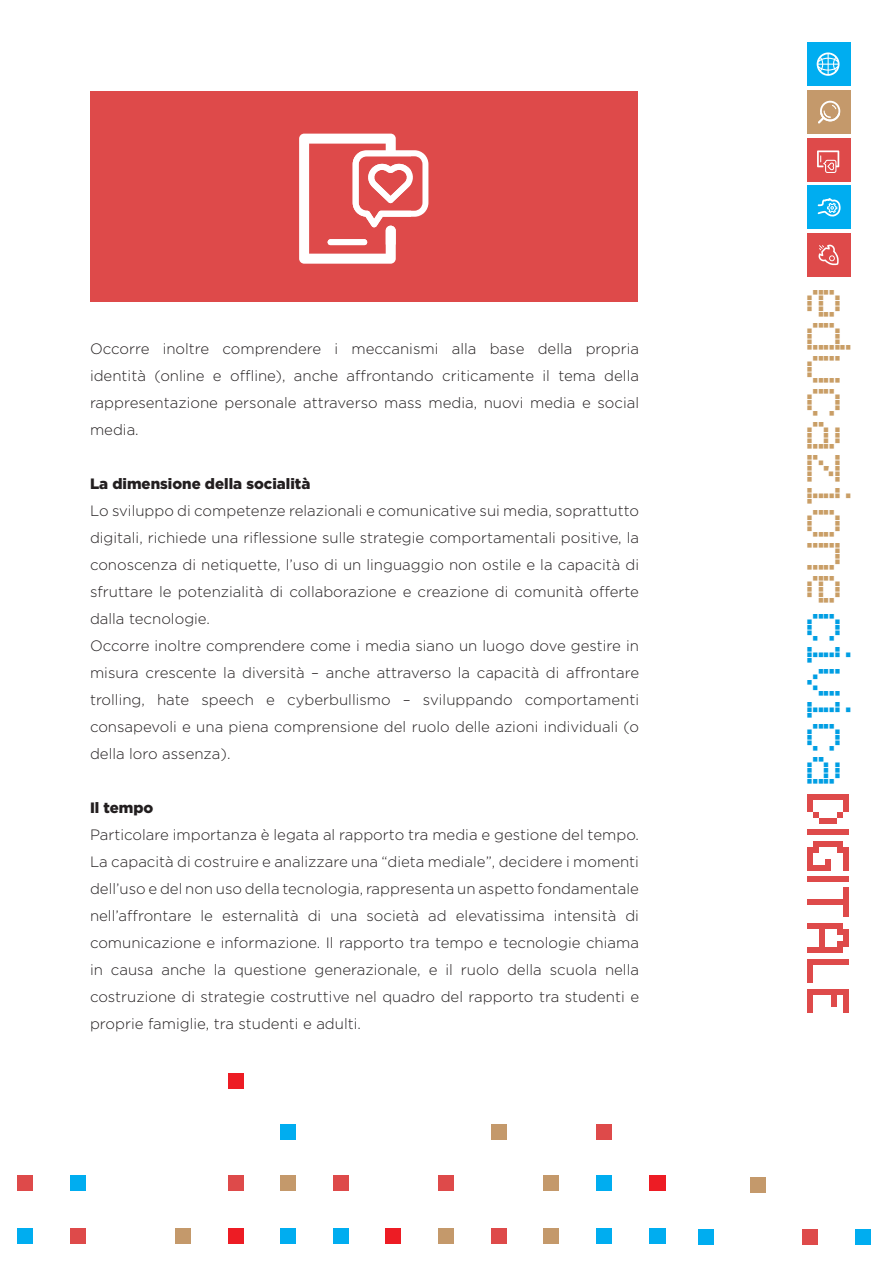
<style>
.page{position:relative;width:893px;height:1263px;background:#fff}
.page>*{position:absolute;margin:0;border:0;box-sizing:border-box;transform-origin:0 0}
.t1{font:45.9px "Enhanced LED Board 7";color:#c99e66}
.t2{font:300 15px/27px "Gotham";color:#231f20;text-align:justify}
.t3{font:900 15px "Gotham";color:#231f20}
.s1{color:#009ee3}
</style>
<div class="page">
<div style="left:228px;top:1073px;width:15px;height:15px;background:#ed1c24"></div>
<div style="left:280px;top:1124px;width:16px;height:15px;background:#00adf0"></div>
<div style="left:596px;top:1175px;width:16px;height:16px;background:#00adf0"></div>
<div style="left:543px;top:1228px;width:16px;height:16px;background:#c4996b"></div>
<div style="left:649px;top:1228px;width:17px;height:16px;background:#00adf0"></div>
<div style="left:333px;top:1228px;width:16px;height:16px;background:#00adf0"></div>
<div style="left:17px;top:1175px;width:16px;height:16px;background:#de4a4a"></div>
<div style="left:228px;top:1175px;width:15px;height:16px;background:#de4a4a"></div>
<div style="left:333px;top:1175px;width:16px;height:16px;background:#de4a4a"></div>
<div style="left:438px;top:1175px;width:16px;height:16px;background:#de4a4a"></div>
<div style="left:543px;top:1175px;width:16px;height:16px;background:#c4996b"></div>
<div style="left:70px;top:1228px;width:15px;height:16px;background:#de4a4a"></div>
<div style="left:175px;top:1228px;width:16px;height:16px;background:#c4996b"></div>
<div style="left:491px;top:1228px;width:16px;height:16px;background:#de4a4a"></div>
<div style="left:596px;top:1124px;width:16px;height:15px;background:#de4a4a"></div>
<div style="left:280px;top:1175px;width:16px;height:16px;background:#c4996b"></div>
<div style="left:649px;top:1175px;width:17px;height:16px;background:#ed1c24"></div>
<div style="left:596px;top:1228px;width:16px;height:16px;background:#00adf0"></div>
<div style="left:491px;top:1124px;width:16px;height:15px;background:#c4996b"></div>
<div style="left:70px;top:1175px;width:15px;height:16px;background:#00adf0"></div>
<div style="left:228px;top:1228px;width:15px;height:16px;background:#ed1c24"></div>
<div style="left:280px;top:1228px;width:16px;height:16px;background:#00adf0"></div>
<div style="left:438px;top:1228px;width:16px;height:16px;background:#c4996b"></div>
<div style="left:17px;top:1228px;width:16px;height:16px;background:#00adf0"></div>
<div style="left:386px;top:1228px;width:15px;height:16px;background:#ed1c24"></div>
<div style="left:698px;top:1228px;width:15px;height:16px;background:#00adf0"></div>
<div style="left:750px;top:1177px;width:15px;height:15px;background:#c4996b"></div>
<div style="left:802px;top:1228px;width:16px;height:16px;background:#de4a4a"></div>
<div style="left:855px;top:1228px;width:16px;height:16px;background:#00adf0"></div>
<svg style="left:807px;top:795px;width:42px;height:29px"></svg>
<svg style="left:807px;top:830px;width:42px;height:5px"></svg>
<svg style="left:807px;top:841px;width:42px;height:29px"></svg>
<svg style="left:807px;top:876px;width:42px;height:6px"></svg>
<svg style="left:807px;top:888px;width:42px;height:29px"></svg>
<svg style="left:807px;top:923px;width:42px;height:29px"></svg>
<svg style="left:807px;top:959px;width:42px;height:24px"></svg>
<svg style="left:807px;top:989px;width:42px;height:23px"></svg>
<div style="left:807px;top:43px;width:43px;height:43px;background:#00adf0"></div>
<svg style="left:817px;top:52px;width:22px;height:24px"></svg>
<div style="left:807px;top:138px;width:43px;height:44px;background:#de4a4a"></div>
<svg style="left:817px;top:150px;width:22px;height:23px"></svg>
<div style="left:807px;top:90px;width:43px;height:44px;background:#c4996b"></div>
<svg style="left:820px;top:101px;width:20px;height:12px"></svg>
<svg style="left:818px;top:113px;width:22px;height:10px"></svg>
<div style="left:807px;top:185px;width:43px;height:44px;background:#00adf0"></div>
<svg style="left:818px;top:198px;width:23px;height:19px"></svg>
<div style="left:807px;top:233px;width:43px;height:44px;background:#de4a4a"></div>
<svg style="left:818px;top:245px;width:21px;height:20px"></svg>
<div style="left:90px;top:91px;width:548px;height:211px;background:#de4a4a"></div>
<svg style="left:299px;top:134px;width:129px;height:130px"></svg>
<p class="t2" style="left:90px;top:335px;width:551px">Occorre inoltre comprendere i meccanismi alla base della propria identità (online e offline), anche affrontando criticamente il tema della rappresentazione personale attraverso mass media, nuovi media e social media.</p>
<p class="t3" style="left:90px;top:473px;width:222px">La dimensione della socialità</p>
<p class="t2" style="left:90px;top:497px;width:551px">Lo sviluppo di competenze relazionali e comunicative sui media, soprattutto digitali, richiede una riflessione sulle strategie comportamentali positive, la conoscenza di netiquette, l’uso di un linguaggio non ostile e la capacità di sfruttare le potenzialità di collaborazione e creazione di comunità offerte dalla tecnologie.</p>
<p class="t2" style="left:90px;top:632px;width:551px">Occorre inoltre comprendere come i media siano un luogo dove gestire in misura crescente la diversità – anche attraverso la capacità di affrontare trolling, hate speech e cyberbullismo – sviluppando comportamenti consapevoli e una piena comprensione del ruolo delle azioni individuali (o della loro assenza).</p>
<p class="t3" style="left:90px;top:797px;width:65px">Il tempo</p>
<p class="t2" style="left:90px;top:821px;width:551px">Particolare importanza è legata al rapporto tra media e gestione del tempo.<br>La capacità di costruire e analizzare una “dieta mediale”, decidere i momenti dell’uso e del non uso della tecnologia, rappresenta un aspetto fondamentale nell’affrontare le esternalità di una società ad elevatissima intensità di comunicazione e informazione. Il rapporto tra tempo e tecnologie chiama in causa anche la questione generazionale, e il ruolo della scuola nella costruzione di strategie costruttive nel quadro del rapporto tra studenti e proprie famiglie, tra studenti e adulti.</p>
<h1 class="t1" style="left:867px;top:290px;width:501px;rotate:90deg">educazione<span class="s1">civica</span></h1>
</div>
